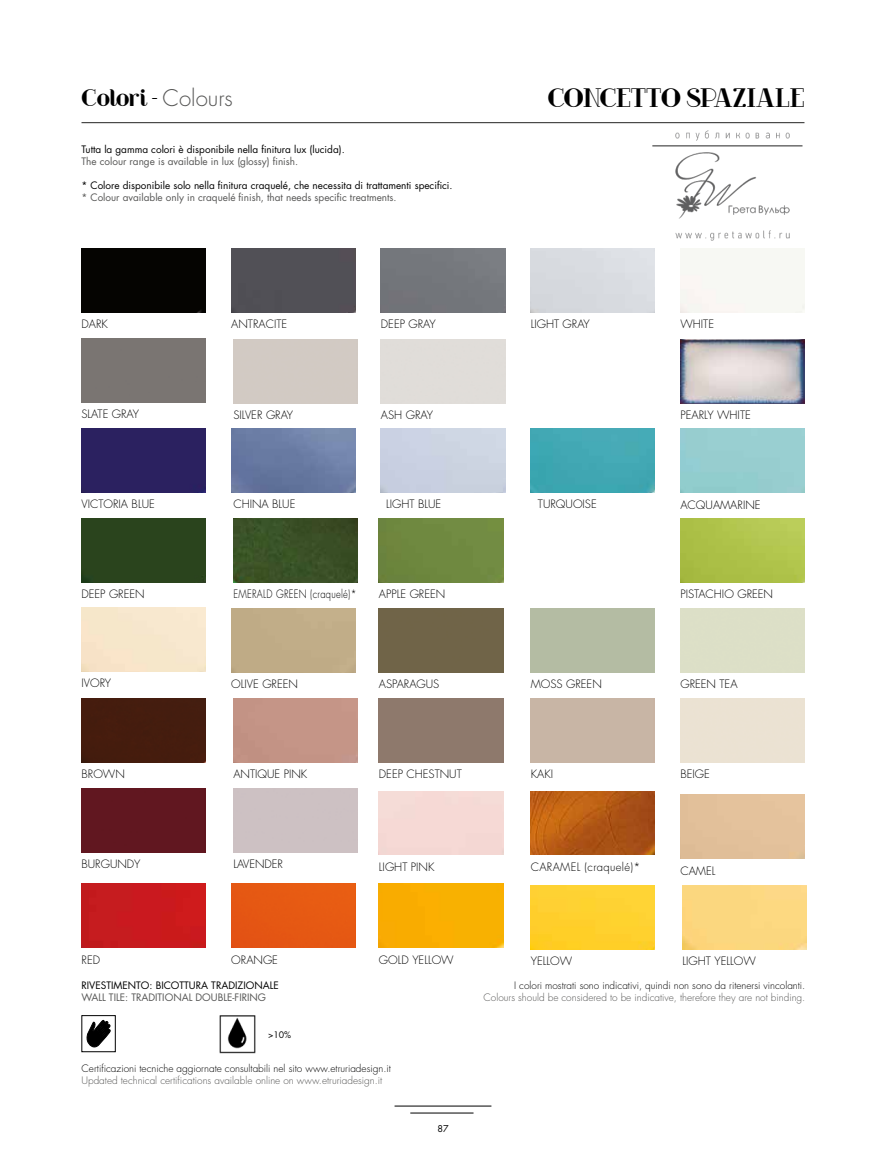
<style>
.page{position:relative;width:886px;height:1170px;background:#fff}
.page>*{position:absolute;margin:0;border:0;box-sizing:border-box;transform-origin:0 0}
.t1{font:24.75px "Riot Squad NF";letter-spacing:-.01em;color:#000}
.t2{font:22.25px "Riot Squad NF";letter-spacing:-.015em;color:#000}
.t3{font:300 11.25px "Futura Std";color:#000}
.t4{font:300 11.25px "Futura Std";letter-spacing:.03em;color:#000;scale:.83 1}
.t5{font:300 11.25px "Futura Std";letter-spacing:.03em;color:#000}
.t6{font:10px "Futura Std";color:#000}
.t7{font:10px "Futura Std";color:#575756}
.t8{font:300 10px "Futura Std";color:#000}
.t9{font:300 10px "Futura Std";color:#575756}
.t10{font:9.12px "Futura Std";color:#000}
.t11{font:8.75px "Futura Std";color:#000}
.s1{font-family:"Futura Std";font-weight:300;color:#575756}
</style>
<div class="page">
<hr style="left:81px;top:122px;width:723px;height:1px;background:#3c3c3b">
<hr style="left:652px;top:145px;width:150px;height:1px;background:#3c3c3b">
<img style="left:81px;top:883px;width:125px;height:64px">
<div style="left:531px;top:428px;width:124px;height:64px;background:#42a8b4"></div>
<div style="left:379px;top:883px;width:124px;height:64px;background:#f9af01"></div>
<img style="left:531px;top:885px;width:124px;height:64px">
<img style="left:531px;top:791px;width:124px;height:63px">
<div style="left:682px;top:885px;width:124px;height:64px;background:#fbd77f"></div>
<div style="left:81px;top:698px;width:125px;height:64px;background:#451c0e"></div>
<div style="left:231px;top:883px;width:124px;height:64px;background:#e65913"></div>
<div style="left:81px;top:248px;width:125px;height:64px;background:#050401"></div>
<div style="left:231px;top:248px;width:124px;height:64px;background:#515056"></div>
<div style="left:81px;top:428px;width:125px;height:64px;background:#2b2160"></div>
<img style="left:231px;top:428px;width:124px;height:64px">
<div style="left:81px;top:518px;width:125px;height:64px;background:#2a441d"></div>
<img style="left:233px;top:518px;width:124px;height:64px">
<div style="left:379px;top:518px;width:124px;height:64px;background:#6f8940"></div>
<img style="left:680px;top:339px;width:124px;height:64px">
<img style="left:680px;top:518px;width:124px;height:64px">
<div style="left:379px;top:608px;width:124px;height:64px;background:#706448"></div>
<div style="left:81px;top:788px;width:125px;height:63px;background:#611720"></div>
<img style="left:220px;top:1015px;width:35px;height:38px">
<div style="left:81px;top:1015px;width:35px;height:36px;border:1px solid #000"></div>
<svg style="left:86px;top:1019px;width:25px;height:29px"></svg>
<hr style="left:394px;top:1105px;width:97px;height:1px;background:#000">
<hr style="left:410px;top:1112px;width:63px;height:1px;background:#000">
<img style="left:675px;top:130px;width:115px;height:111px">
<h2 class="t2" style="left:81px;top:86px;width:153px">Colori - <span class="s1">Colours</span></h2>
<p class="t6" style="left:81px;top:143px;width:265px">Tutta la gamma colori è disponibile nella finitura lux (lucida).</p>
<p class="t7" style="left:81px;top:155px;width:218px">The colour range is available in lux (glossy) finish.</p>
<p class="t6" style="left:81px;top:179px;width:373px">* Colore disponibile solo nella finitura craquelé, che necessita di trattamenti specifici.</p>
<p class="t7" style="left:81px;top:191px;width:317px">* Colour available only in craquelé finish, that needs specific treatments.</p>
<h1 class="t1" style="left:548px;top:84px;width:258px">CONCETTO SPAZIALE</h1>
<p class="t3" style="left:81px;top:317px;width:28px">DARK</p>
<p class="t3" style="left:231px;top:317px;width:57px">ANTRACITE</p>
<p class="t3" style="left:381px;top:317px;width:56px">DEEP GRAY</p>
<p class="t3" style="left:531px;top:317px;width:61px">LIGHT GRAY</p>
<p class="t3" style="left:680px;top:317px;width:35px">WHITE</p>
<p class="t3" style="left:81px;top:407px;width:59px">SLATE GRAY</p>
<p class="t3" style="left:233px;top:408px;width:61px">SILVER GRAY</p>
<p class="t3" style="left:381px;top:408px;width:54px">ASH GRAY</p>
<p class="t3" style="left:680px;top:408px;width:72px">PEARLY WHITE</p>
<p class="t3" style="left:81px;top:497px;width:75px">VICTORIA BLUE</p>
<p class="t3" style="left:233px;top:497px;width:64px">CHINA BLUE</p>
<p class="t3" style="left:386px;top:497px;width:57px">LIGHT BLUE</p>
<p class="t3" style="left:538px;top:497px;width:60px">TURQUOISE</p>
<p class="t3" style="left:680px;top:497px;width:82px">ACQUAMARINE</p>
<p class="t3" style="left:81px;top:587px;width:65px">DEEP GREEN</p>
<p class="t4" style="left:233px;top:587px;width:150px">EMERALD GREEN (craquelé)*</p>
<p class="t3" style="left:379px;top:587px;width:68px">APPLE GREEN</p>
<p class="t3" style="left:680px;top:587px;width:94px">PISTACHIO GREEN</p>
<p class="t3" style="left:81px;top:676px;width:31px">IVORY</p>
<p class="t3" style="left:231px;top:676px;width:68px">OLIVE GREEN</p>
<p class="t3" style="left:379px;top:676px;width:62px">ASPARAGUS</p>
<p class="t3" style="left:680px;top:677px;width:59px">GREEN TEA</p>
<p class="t3" style="left:531px;top:676px;width:73px">MOSS GREEN</p>
<p class="t3" style="left:82px;top:766px;width:45px">BROWN</p>
<p class="t3" style="left:379px;top:766px;width:84px">DEEP CHESTNUT</p>
<p class="t3" style="left:680px;top:766px;width:31px">BEIGE</p>
<p class="t3" style="left:233px;top:766px;width:75px">ANTIQUE PINK</p>
<p class="t3" style="left:531px;top:766px;width:24px">KAKI</p>
<p class="t3" style="left:81px;top:856px;width:61px">BURGUNDY</p>
<p class="t3" style="left:233px;top:856px;width:51px">LAVENDER</p>
<p class="t3" style="left:379px;top:859px;width:57px">LIGHT PINK</p>
<p class="t5" style="left:531px;top:859px;width:111px">CARAMEL (craquelé)*</p>
<p class="t3" style="left:680px;top:863px;width:36px">CAMEL</p>
<p class="t3" style="left:82px;top:952px;width:20px">RED</p>
<p class="t3" style="left:231px;top:952px;width:48px">ORANGE</p>
<p class="t6" style="left:81px;top:979px;width:199px">RIVESTIMENTO: BICOTTURA TRADIZIONALE</p>
<p class="t7" style="left:81px;top:991px;width:186px">WALL TILE: TRADITIONAL DOUBLE-FIRING</p>
<p class="t11" style="left:268px;top:1029px;width:25px">&gt;10%</p>
<p class="t3" style="left:379px;top:952px;width:76px">GOLD YELLOW</p>
<p class="t8" style="left:81px;top:1062px;width:311px">Certificazioni tecniche aggiornate consultabili nel sito www.etruriadesign.it</p>
<p class="t9" style="left:81px;top:1074px;width:302px">Updated technical certifications available online on www.etruriadesign.it</p>
<p class="t10" style="left:437px;top:1122px;width:13px">87</p>
<p class="t3" style="left:531px;top:954px;width:43px">YELLOW</p>
<p class="t3" style="left:682px;top:954px;width:75px">LIGHT YELLOW</p>
<p class="t8" style="left:514px;top:979px;width:293px">I colori mostrati sono indicativi, quindi non sono da ritenersi vincolanti.</p>
<p class="t9" style="left:483px;top:991px;width:323px">Colours should be considered to be indicative, therefore they are not binding.</p>
</div>
